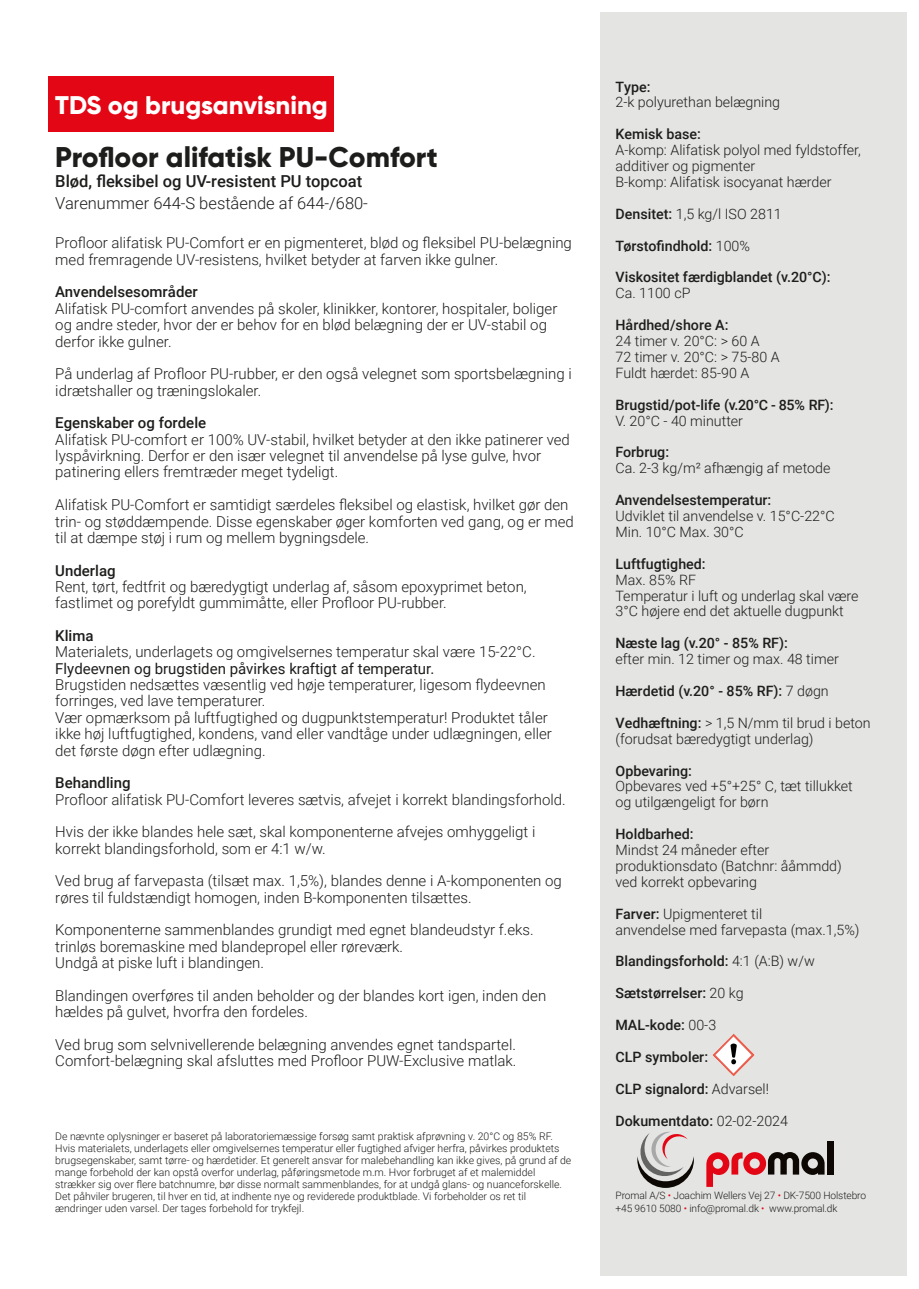
<style>
.page{position:relative;width:919px;height:1289px;background:#fff}
.page>*{position:absolute;margin:0;border:0;box-sizing:border-box;transform-origin:0 0}
.t1{font:800 28.5px "Gilroy";color:#1d1d1b}
.t2{font:800 25.5px "Gilroy";color:#fff}
.t3{font:500 16.5px "Roboto";color:#1d1d1b}
.t4{font:300 16.5px "Roboto";color:#1d1d1b}
.t5{font:300 15px/16.4px "Roboto";color:#1d1d1b}
.t6{font:500 15px "Roboto";color:#1d1d1b}
.t7{font:15px "Roboto";color:#1d1d1b}
.t8{font:300 14.25px/15.9px "Roboto";color:#1d1d1b}
.t9{font:500 14.25px/15.9px "Roboto";color:#1d1d1b}
.t10{font:300 10.5px/12px "Roboto";color:#1d1d1b}
.t11{font:300 10.2px/12.6px "Roboto";letter-spacing:-.01em;color:#1d1d1b}
.s1{font-weight:500}
.s2{font-weight:300}
.s3{color:#e30614}
</style>
<div class="page">
<div style="left:600px;top:13px;width:306px;height:1263px;background:#e4e4e3"></div>
<div style="left:48px;top:77px;width:285px;height:55px;background:#e30614"></div>
<svg style="left:706px;top:1152px;width:118px;height:34px"></svg>
<div style="left:827px;top:1140px;width:7px;height:34px;background:#0d0803"></div>
<svg style="left:637px;top:1131px;width:56px;height:56px"></svg>
<img style="left:713px;top:1034px;width:42px;height:42px">
<h2 class="t2" style="left:55px;top:89px;width:274px">TDS og brugsanvisning</h2>
<p class="t1" style="left:55px;top:139px;width:384px">Profloor alifatisk PU-Comfort</p>
<p class="t3" style="left:55px;top:170px;width:308px">Blød, fleksibel og UV-resistent PU topcoat</p>
<p class="t4" style="left:55px;top:191px;width:314px">Varenummer 644-S bestående af 644-/680-</p>
<p class="t5" style="left:55px;top:234px;width:518px">Profloor alifatisk PU-Comfort er en pigmenteret, blød og fleksibel PU-belægning</p>
<p class="t5" style="left:55px;top:251px;width:444px">med fremragende UV-resistens, hvilket betyder at farven ikke gulner.</p>
<p class="t6" style="left:55px;top:282px;width:144px">Anvendelsesområder</p>
<p class="t5" style="left:55px;top:300px;width:503px">Alifatisk PU-comfort anvendes på skoler, klinikker, kontorer, hospitaler, boliger</p>
<p class="t5" style="left:55px;top:316px;width:493px">og andre steder, hvor der er behov for en blød belægning der er UV-stabil og derfor ikke gulner.</p>
<p class="t5" style="left:55px;top:365px;width:518px">På underlag af Profloor PU-rubber, er den også velegnet som sportsbelægning i</p>
<p class="t5" style="left:55px;top:381px;width:207px">idrætshaller og træningslokaler.</p>
<p class="t6" style="left:55px;top:412px;width:152px">Egenskaber og fordele</p>
<p class="t5" style="left:55px;top:430px;width:516px">Alifatisk PU-comfort er 100% UV-stabil, hvilket betyder at den ikke patinerer ved</p>
<p class="t5" style="left:55px;top:447px;width:487px">lyspåvirkning. Derfor er den især velegnet til anvendelse på lyse gulve, hvor</p>
<p class="t5" style="left:55px;top:463px;width:284px">patinering ellers fremtræder meget tydeligt.</p>
<p class="t5" style="left:55px;top:496px;width:520px">Alifatisk PU-Comfort er samtidigt særdeles fleksibel og elastisk, hvilket gør den trin- og støddæmpende. Disse egenskaber øger komforten ved gang, og er med til at dæmpe støj i rum og mellem bygningsdele.</p>
<p class="t6" style="left:55px;top:559px;width:62px">Underlag</p>
<p class="t5" style="left:55px;top:578px;width:473px">Rent, tørt, fedtfrit og bæredygtigt underlag af, såsom epoxyprimet beton,</p>
<p class="t5" style="left:55px;top:594px;width:393px">fastlimet og porefyldt gummimåtte, eller Profloor PU-rubber.</p>
<p class="t6" style="left:55px;top:625px;width:40px">Klima</p>
<p class="t5" style="left:55px;top:643px;width:481px">Materialets, underlagets og omgivelsernes temperatur skal være 15-22°C.</p>
<p class="t7" style="left:55px;top:658px;width:380px">Flydeevnen og brugstiden påvirkes kraftigt af temperatur.</p>
<p class="t5" style="left:55px;top:676px;width:492px">Brugstiden nedsættes væsentlig ved høje temperaturer, ligesom flydeevnen</p>
<p class="t5" style="left:55px;top:692px;width:212px">forringes, ved lave temperaturer.</p>
<p class="t5" style="left:55px;top:708px;width:498px">Vær opmærksom på luftfugtighed og dugpunktstemperatur! Produktet tåler ikke høj luftfugtighed, kondens, vand eller vandtåge under udlægningen, eller det første døgn efter udlægning.</p>
<p class="t6" style="left:55px;top:772px;width:77px">Behandling</p>
<p class="t5" style="left:55px;top:790px;width:512px">Profloor alifatisk PU-Comfort leveres sætvis, afvejet i korrekt blandingsforhold.</p>
<p class="t5" style="left:55px;top:823px;width:481px">Hvis der ikke blandes hele sæt, skal komponenterne afvejes omhyggeligt i</p>
<p class="t5" style="left:55px;top:839px;width:272px">korrekt blandingsforhold, som er 4:1 w/w.</p>
<p class="t5" style="left:55px;top:872px;width:508px">Ved brug af farvepasta (tilsæt max. 1,5%), blandes denne i A-komponenten og røres til fuldstændigt homogen, inden B-komponenten tilsættes.</p>
<p class="t5" style="left:55px;top:921px;width:480px">Komponenterne sammenblandes grundigt med egnet blandeudstyr f.eks.</p>
<p class="t5" style="left:55px;top:937px;width:349px">trinløs boremaskine med blandepropel eller røreværk.</p>
<p class="t5" style="left:55px;top:954px;width:210px">Undgå at piske luft i blandingen.</p>
<p class="t5" style="left:55px;top:986px;width:492px">Blandingen overføres til anden beholder og der blandes kort igen, inden den hældes på gulvet, hvorfra den fordeles.</p>
<p class="t5" style="left:55px;top:1035px;width:462px">Ved brug som selvnivellerende belægning anvendes egnet tandspartel.</p>
<p class="t5" style="left:55px;top:1052px;width:462px">Comfort-belægning skal afsluttes med Profloor PUW-Exclusive matlak.</p>
<p class="t10" style="left:55px;top:1129px;width:517px">De nævnte oplysninger er baseret på laboratoriemæssige forsøg samt praktisk afprøvning v. 20°C og 85% RF.<br>Hvis materialets, underlagets eller omgivelsernes temperatur eller fugtighed afviger herfra, påvirkes produktets brugsegenskaber, samt tørre- og hærdetider. Et generelt ansvar for malebehandling kan ikke gives, på grund af de mange forbehold der kan opstå overfor underlag, påføringsmetode m.m. Hvor forbruget af et malemiddel strækker sig over flere batchnumre, bør disse normalt sammenblandes, for at undgå glans- og nuanceforskelle.<br>Det påhviler brugeren, til hver en tid, at indhente nye og reviderede produktblade. Vi forbeholder os ret til ændringer uden varsel. Der tages forbehold for trykfejl.</p>
<p class="t9" style="left:615px;top:78px;width:37px">Type:</p>
<p class="t8" style="left:615px;top:94px;width:166px">2-k polyurethan belægning</p>
<p class="t9" style="left:615px;top:126px;width:87px">Kemisk base:</p>
<p class="t8" style="left:615px;top:142px;width:247px">A-komp: Alifatisk polyol med fyldstoffer,</p>
<p class="t8" style="left:615px;top:157px;width:141px">additiver og pigmenter</p>
<p class="t8" style="left:615px;top:173px;width:217px">B-komp: Alifatisk isocyanat hærder</p>
<p class="t8" style="left:615px;top:205px;width:168px"><span class="s1">Densitet:</span> 1,5 kg/l ISO 2811</p>
<p class="t9" style="left:615px;top:237px;width:136px">Tørstofindhold: <span class="s2">100%</span></p>
<p class="t9" style="left:615px;top:269px;width:216px">Viskositet færdigblandet (v.20°C):</p>
<p class="t8" style="left:615px;top:285px;width:76px">Ca. 1100 cP</p>
<p class="t9" style="left:615px;top:316px;width:114px">Hårdhed/shore A:</p>
<p class="t8" style="left:615px;top:332px;width:146px">24 timer v. 20°C: &gt; 60 A</p>
<p class="t8" style="left:615px;top:348px;width:166px">72 timer v. 20°C: &gt; 75-80 A</p>
<p class="t8" style="left:615px;top:364px;width:135px">Fuldt hærdet: 85-90 A</p>
<p class="t9" style="left:615px;top:396px;width:219px">Brugstid/pot-life (v.20°C - 85% RF):<br><span class="s2">V. 20°C - 40 minutter</span></p>
<p class="t9" style="left:615px;top:444px;width:55px">Forbrug:</p>
<p class="t8" style="left:615px;top:460px;width:216px">Ca. 2-3 kg/m² afhængig af metode</p>
<p class="t9" style="left:615px;top:491px;width:157px">Anvendelsestemperatur:</p>
<p class="t8" style="left:615px;top:507px;width:221px">Udviklet til anvendelse v. 15°C-22°C<br>Min. 10°C Max. 30°C</p>
<p class="t9" style="left:615px;top:555px;width:92px">Luftfugtighed:</p>
<p class="t8" style="left:615px;top:571px;width:82px">Max. 85% RF</p>
<p class="t8" style="left:615px;top:587px;width:245px">Temperatur i luft og underlag skal være</p>
<p class="t8" style="left:615px;top:603px;width:230px">3°C højere end det aktuelle dugpunkt</p>
<p class="t9" style="left:615px;top:634px;width:174px">Næste lag (v.20° - 85% RF):</p>
<p class="t8" style="left:615px;top:650px;width:225px">efter min. 12 timer og max. 48 timer</p>
<p class="t9" style="left:615px;top:682px;width:215px">Hærdetid (v.20° - 85% RF): <span class="s2">7 døgn</span></p>
<p class="t8" style="left:615px;top:714px;width:257px"><span class="s1">Vedhæftning:</span> &gt; 1,5 N/mm til brud i beton</p>
<p class="t8" style="left:615px;top:730px;width:199px">(forudsat bæredygtigt underlag)</p>
<p class="t9" style="left:615px;top:762px;width:78px">Opbevaring:</p>
<p class="t8" style="left:615px;top:778px;width:239px">Opbevares ved +5°+25° C, tæt tillukket</p>
<p class="t8" style="left:615px;top:793px;width:154px">og utilgængeligt for børn</p>
<p class="t9" style="left:615px;top:825px;width:80px">Holdbarhed:</p>
<p class="t8" style="left:615px;top:841px;width:155px">Mindst 24 måneder efter</p>
<p class="t8" style="left:615px;top:857px;width:228px">produktionsdato (Batchnr: ååmmdd)</p>
<p class="t8" style="left:615px;top:873px;width:143px">ved korrekt opbevaring</p>
<p class="t8" style="left:615px;top:905px;width:148px"><span class="s1">Farver:</span> Upigmenteret til</p>
<p class="t8" style="left:615px;top:921px;width:245px">anvendelse med farvepasta (max.1,5%)</p>
<p class="t9" style="left:615px;top:952px;width:201px">Blandingsforhold: <span class="s2">4:1 (A:B) w/w</span></p>
<p class="t9" style="left:615px;top:984px;width:130px">Sætstørrelser: <span class="s2">20 kg</span></p>
<p class="t9" style="left:615px;top:1016px;width:102px">MAL-kode: <span class="s2">00-3</span></p>
<p class="t9" style="left:615px;top:1048px;width:94px">CLP symboler:</p>
<p class="t9" style="left:615px;top:1080px;width:155px">CLP signalord: <span class="s2">Advarsel!</span></p>
<p class="t9" style="left:615px;top:1111px;width:174px">Dokumentdato: <span class="s2">02-02-2024</span></p>
<p class="t11" style="left:615px;top:1188px;width:252px">Promal A/S <span class="s3">•</span> Joachim Wellers Vej 27 <span class="s3">•</span> DK-7500 Holstebro +45 9610 5080 <span class="s3">•</span> info@promal.dk <span class="s3">•</span> www.promal.dk</p>
</div>
